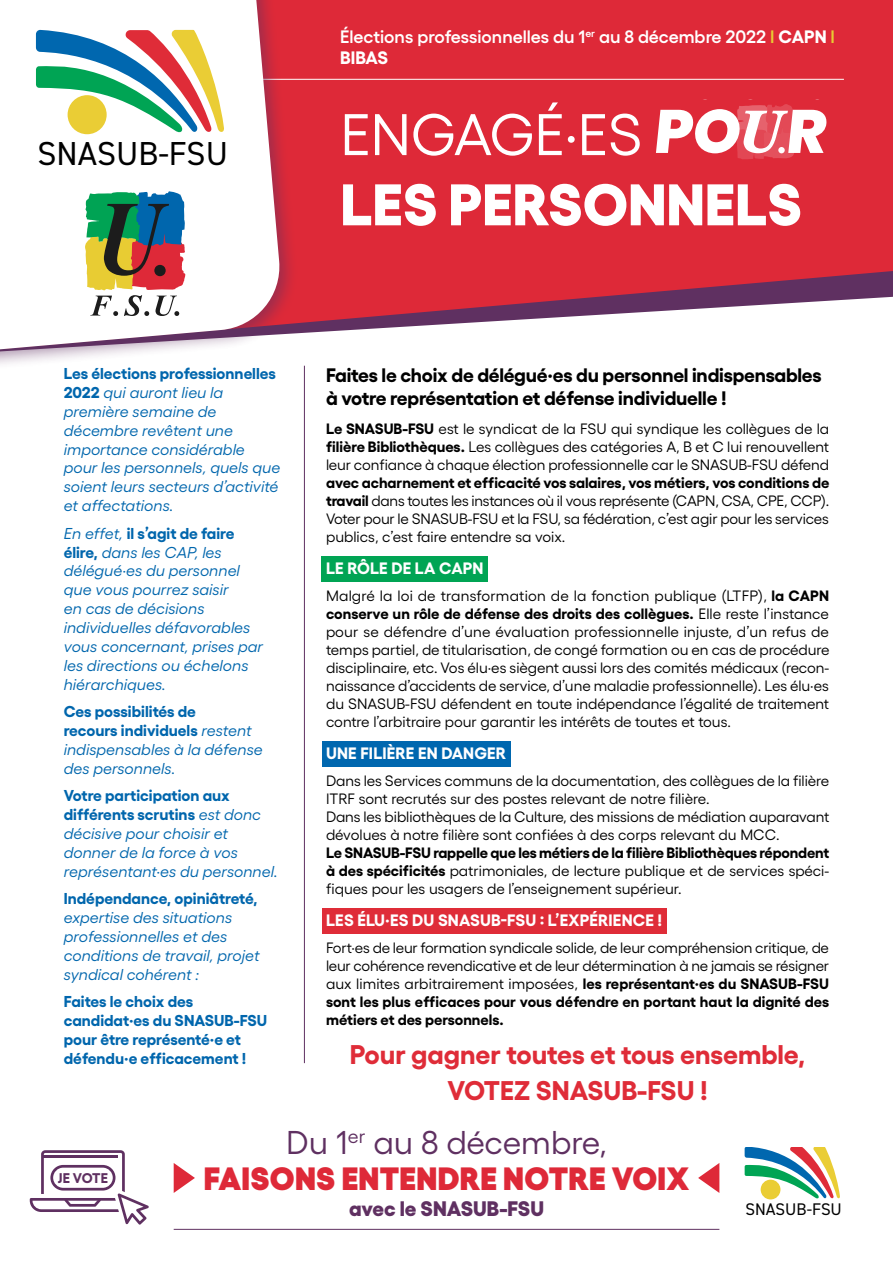
<style>
.page{position:relative;width:893px;height:1263px;background:#fff}
.page>*{position:absolute;margin:0;border:0;box-sizing:border-box;transform-origin:0 0}
.t1{font:800 58.5px "Gellix";color:#fff}
.t2{font:58.5px "Gellix";letter-spacing:-.01em;color:#fff}
.t3{font:33.3px "DIN2014";color:#000}
.t4{font:33px "Gellix";color:#5f3061}
.t5{font:900 32.25px "Gellix";letter-spacing:.01em;color:#de2938}
.t6{font:700 27px/36px "Gellix";color:#df2c38;text-align:center}
.t7{font:800 21px "Gellix";color:#5f3061}
.t8{font:700 21px "Gellix";color:#fff}
.t9{font:700 19.5px/23.4px "Gellix";letter-spacing:-.01em;color:#000}
.t10{font:600 18px/21px "Gellix";color:#fff}
.t11{font:16.95px "DIN2014";color:#000}
.t12{font:700 16.5px "Gellix";letter-spacing:.01em;color:#fff}
.t13{font:italic 15.75px/18.9px "Gellix";color:#0066ad}
.t14{font:700 15.75px/18.9px "Gellix";color:#0066ad}
.t15{font:15px/18px "Gellix";letter-spacing:-.005em;color:#000;text-align:justify}
.t16{font:700 14.1px "Gellix";letter-spacing:-.015em;color:#5f3061}
.s1{color:#e8cc33}
.s2{font-weight:700}
.s3{font-weight:700;font-style:normal}
</style>
<div class="page">
<svg style="left:298px;top:0;width:595px;height:334px;background:#d83646"></svg>
<hr style="left:250px;top:79px;width:594px;height:1px;background:#fff">
<div style="left:0;top:0;width:298px;height:370px;background:#5f3061;opacity:.5"></div>
<svg style="left:0;top:0;width:282px;height:351px"></svg>
<svg style="left:85px;top:191px;width:101px;height:125px"></svg>
<svg style="left:656px;top:104px;width:171px;height:55px"></svg>
<div style="left:778px;top:147px;width:7px;height:6px;background:#fff;border-radius:50%"></div>
<hr style="left:304px;top:366px;width:1px;height:697px;background:#5f3061">
<svg style="left:36px;top:30px;width:189px;height:105px"></svg>
<hr style="left:174px;top:1229px;width:545px;height:1px;background:#5f3061">
<svg style="left:174px;top:1163px;width:21px;height:30px"></svg>
<svg style="left:698px;top:1163px;width:21px;height:30px"></svg>
<svg style="left:30px;top:1150px;width:119px;height:75px"></svg>
<svg style="left:745px;top:1147px;width:95px;height:53px"></svg>
<div style="left:322px;top:556px;width:166px;height:25px;background:#00a454"></div>
<div style="left:322px;top:741px;width:189px;height:25px;background:#0067af"></div>
<div style="left:322px;top:908px;width:344px;height:25px;background:#df2c38"></div>
<h2 class="t3" style="left:38px;top:133px;width:192px">SNASUB-FSU</h2>
<p class="t10" style="left:340px;top:24px;width:496px">Élections professionnelles du 1<sup>er</sup> au 8 décembre 2022 <span class="s1">I</span> <span class="s2">CAPN</span> <span class="s1">I<br></span><span class="s2">BIBAS</span></p>
<h1 class="t2" style="left:340px;top:90px;width:304px">ENGAGÉ·ES</h1>
<h1 class="t1" style="left:340px;top:157px;width:463px">LES PERSONNELS</h1>
<h3 class="t8" style="left:655px;top:182px;width:111px">LES ÉLÈVES</h3>
<p class="t13" style="left:64px;top:362px;width:218px"><span class="s3">Les élections professionnelles<br>2022</span> qui auront lieu la première semaine de décembre revêtent une importance considérable pour les personnels, quels que soient leurs secteurs d’activité et affectations.</p>
<p class="t13" style="left:64px;top:522px;width:201px">En effet, <span class="s3">il s’agit de faire élire,</span> dans les CAP, les délégué·es du personnel que vous pourrez saisir<br>en cas de décisions individuelles défavorables vous concernant, prises par les directions ou échelons hiérarchiques.</p>
<p class="t13" style="left:64px;top:701px;width:200px"><span class="s3">Ces possibilités de<br>recours individuels</span> restent indispensables à la défense des personnels.</p>
<p class="t13" style="left:64px;top:785px;width:216px"><span class="s3">Votre participation aux différents scrutins</span> est donc décisive pour choisir et donner de la force à vos représentant·es du personnel.</p>
<p class="t14" style="left:64px;top:888px;width:195px">Indépendance, opiniâtreté,</p>
<p class="t13" style="left:64px;top:907px;width:197px">expertise des situations professionnelles et des conditions de travail, projet syndical cohérent :</p>
<p class="t14" style="left:64px;top:991px;width:205px">Faites le choix des candidat·es du SNASUB-FSU pour être représenté·e et défendu·e efficacement !</p>
<h3 class="t9" style="left:326px;top:361px;width:497px">Faites le choix de délégué·es du personnel indispensables à votre représentation et défense individuelle !</h3>
<p class="t15" style="left:326px;top:418px;width:505px"><span class="s2">Le SNASUB-FSU</span> est le syndicat de la FSU qui syndique les collègues de la <span class="s2">filière Bibliothèques.</span> Les collègues des catégories A, B et C lui renouvellent leur confiance à chaque élection professionnelle car le SNASUB-FSU défend</p>
<p class="t15" style="left:326px;top:472px;width:505px"><span class="s2">avec acharnement et efficacité vos salaires, vos métiers, vos conditions de travail</span> dans toutes les instances où il vous représente (CAPN, CSA, CPE, CCP).<br>Voter pour le SNASUB-FSU et la FSU, sa fédération, c’est agir pour les services publics, c’est faire entendre sa voix.</p>
<p class="t12" style="left:326px;top:555px;width:159px">LE RÔLE DE LA CAPN</p>
<p class="t15" style="left:326px;top:585px;width:505px">Malgré la loi de transformation de la fonction publique (LTFP), <span class="s2">la CAPN conserve un rôle de défense des droits des collègues.</span> Elle reste l’instance pour se défendre d’une évaluation professionnelle injuste, d’un refus de temps partiel, de titularisation, de congé formation ou en cas de procédure disciplinaire, etc. Vos élu·es siègent aussi lors des comités médicaux (recon&shy;naissance d’accidents de service, d’une maladie professionnelle). Les élu·es du SNASUB-FSU défendent en toute indépendance l’égalité de traitement contre l’arbitraire pour garantir les intérêts de toutes et tous.</p>
<p class="t12" style="left:326px;top:740px;width:182px">UNE FILIÈRE EN DANGER</p>
<p class="t15" style="left:326px;top:770px;width:505px;text-align:left">Dans les Services communs de la documentation, des collègues de la filière ITRF sont recrutés sur des postes relevant de notre filière.<br>Dans les bibliothèques de la Culture, des missions de médiation auparavant dévolues à notre filière sont confiées à des corps relevant du MCC.</p>
<p class="t15" style="left:326px;top:842px;width:505px"><span class="s2">Le SNASUB-FSU rappelle que les métiers de la filière Bibliothèques répondent à des spécificités</span> patrimoniales, de lecture publique et de services spéci&shy;fiques pour les usagers de l’enseignement supérieur.</p>
<p class="t12" style="left:326px;top:907px;width:338px">LES ÉLU·ES DU SNASUB-FSU : L’EXPÉRIENCE !</p>
<p class="t15" style="left:326px;top:937px;width:505px">Fort·es de leur formation syndicale solide, de leur compréhension critique, de leur cohérence revendicative et de leur détermination à ne jamais se résigner aux limites arbitrairement imposées, <span class="s2">les représentant·es du SNASUB-FSU sont les plus efficaces pour vous défendre en portant haut la dignité des métiers et des personnels.</span></p>
<h3 class="t6" style="left:350px;top:1034px;width:457px">Pour gagner toutes et tous ensemble,<br>VOTEZ SNASUB-FSU !</h3>
<p class="t16" style="left:58px;top:1166px;width:52px">JE VOTE</p>
<h3 class="t4" style="left:286px;top:1117px;width:322px">Du 1<sup>er</sup> au 8 décembre,</h3>
<h3 class="t5" style="left:204px;top:1152px;width:487px">FAISONS ENTENDRE NOTRE VOIX</h3>
<h3 class="t7" style="left:349px;top:1191px;width:196px">avec le SNASUB-FSU</h3>
<p class="t11" style="left:745px;top:1199px;width:98px">SNASUB-FSU</p>
</div>
